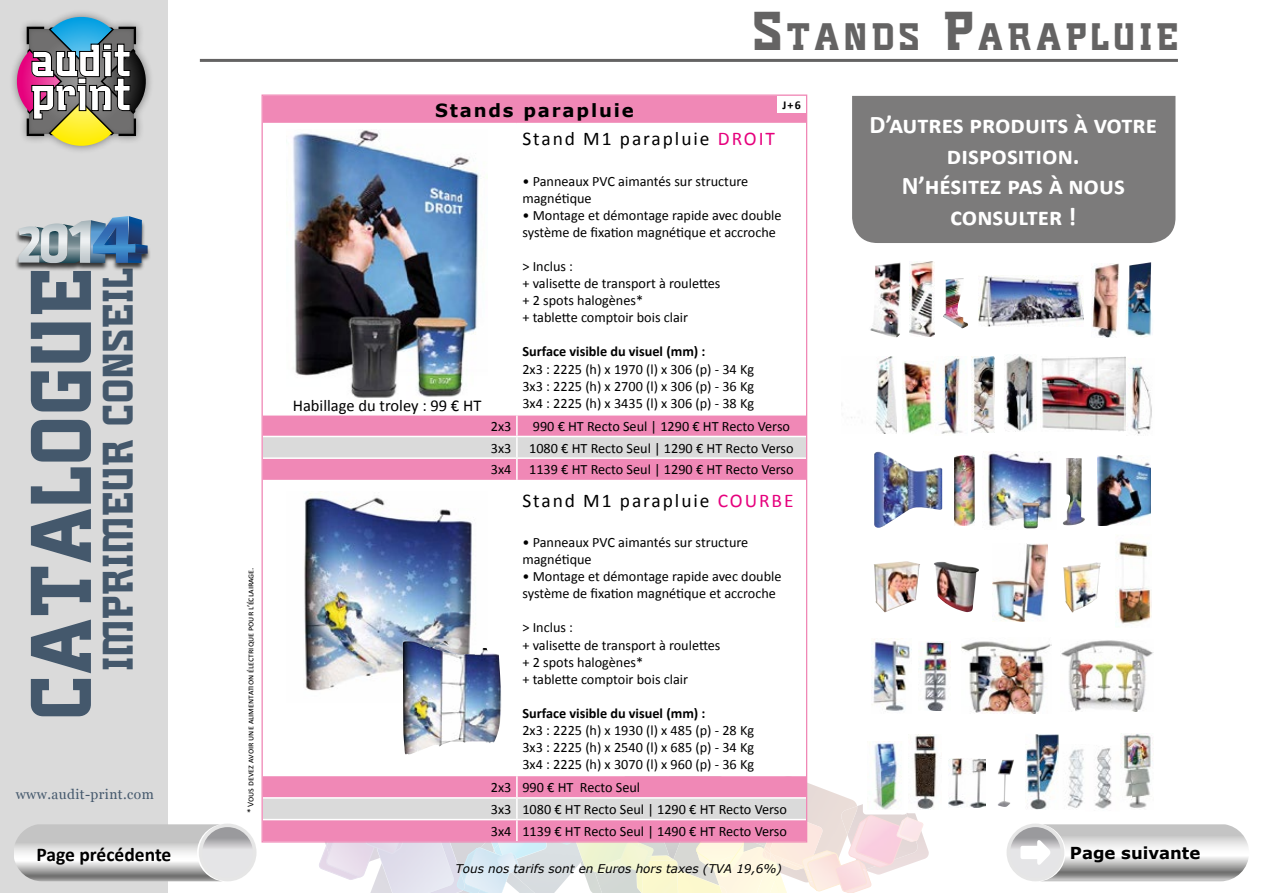
<style>
.page{position:relative;width:1263px;height:893px;background:#fff}
.page>*{position:absolute;margin:0;border:0;box-sizing:border-box;transform-origin:0 0}
.t1{font:75px "Plumbers Gothic";letter-spacing:.03em;color:#44586c}
.t2{font:40.65px/33.9px "Plumbers Gothic";letter-spacing:-.005em;color:#fff}
.t3{font:37.5px "Plumbers Gothic";letter-spacing:.03em;color:#44586c}
.t4{font:33.6px "Plumbers Gothic";letter-spacing:.145em;color:#646363}
.t5{font:700 25.5px/30.6px "Calibri";color:#fff;text-align:center}
.t6{font:700 19.5px "Calibri";color:#000}
.t7{font:19.35px "Calibri";letter-spacing:.1em;color:#000}
.t8{font:700 18.15px "Verdana";letter-spacing:.1em;color:#000}
.t9{font:16.5px "Calibri";color:#000}
.t10{font:700 16.5px "Verdana";color:#000}
.t11{font:14.25px/17.1px "Calibri";color:#000}
.t12{font:700 14.25px "Calibri";color:#000}
.t13{font:13.8px "Georgia";letter-spacing:.03em;color:#44586c}
.t14{font:italic 12px "Verdana";color:#000}
.t15{font:700 12px "Calibri";color:#000}
.t16{font:9px "Calibri";color:#000}
.s1{font-size:48px}
.s2{color:#e6007d}
</style>
<div class="page">
<div style="left:0;top:0;width:168px;height:893px;background:#dadada"></div>
<img style="left:923px;top:824px;width:6px;height:35px">
<svg style="left:14px;top:824px;width:209px;height:57px"></svg>
<div style="left:199px;top:824px;width:58px;height:57px;border:7px solid #e6e6e6;border-radius:50%"></div>
<svg style="left:202px;top:827px;width:51px;height:51px;background:#cfcfd1"></svg>
<div style="left:15px;top:217px;width:137px;height:54px;background:#000;opacity:.75"></div>
<svg style="left:18px;top:216px;width:130px;height:47px"></svg>
<hr style="left:200px;top:59px;width:978px;height:3px;background:#646363">
<div style="left:263px;top:97px;width:542px;height:383px;background:#f088b6"></div>
<svg style="left:263px;top:124px;width:542px;height:290px"></svg>
<div style="left:263px;top:437px;width:542px;height:20px;background:#dadada"></div>
<hr style="left:516px;top:124px;width:2px;height:290px;background:#fff">
<hr style="left:516px;top:416px;width:2px;height:20px;background:#fff">
<hr style="left:263px;top:436px;width:254px;height:1px;background:#fff">
<hr style="left:517px;top:436px;width:289px;height:1px;background:#fff">
<hr style="left:516px;top:437px;width:2px;height:20px;background:#fff">
<hr style="left:263px;top:457px;width:254px;height:2px;background:#fff">
<hr style="left:517px;top:457px;width:289px;height:2px;background:#fff">
<hr style="left:516px;top:459px;width:2px;height:21px;background:#fff">
<hr style="left:263px;top:123px;width:254px;height:1px;background:#fff">
<hr style="left:517px;top:123px;width:289px;height:1px;background:#fff">
<hr style="left:263px;top:414px;width:254px;height:2px;background:#fff">
<hr style="left:517px;top:414px;width:289px;height:2px;background:#fff">
<img style="left:287px;top:129px;width:201px;height:273px">
<img style="left:304px;top:496px;width:172px;height:195px">
<svg style="left:263px;top:776px;width:660px;height:117px;background:#ecc9d5"></svg>
<hr style="left:516px;top:776px;width:2px;height:21px;background:#fff">
<hr style="left:263px;top:797px;width:254px;height:2px;background:#fff">
<hr style="left:517px;top:797px;width:289px;height:2px;background:#fff">
<hr style="left:516px;top:799px;width:2px;height:20px;background:#fff">
<hr style="left:263px;top:819px;width:254px;height:1px;background:#fff">
<hr style="left:517px;top:819px;width:289px;height:1px;background:#fff">
<hr style="left:516px;top:820px;width:2px;height:21px;background:#fff">
<img style="left:403px;top:641px;width:98px;height:113px">
<div style="left:852px;top:96px;width:323px;height:147px;background:#7c7b7b"></div>
<img style="left:1058px;top:744px;width:26px;height:64px">
<img style="left:1095px;top:748px;width:17px;height:61px">
<img style="left:867px;top:741px;width:36px;height:69px">
<img style="left:881px;top:766px;width:14px;height:40px">
<img style="left:984px;top:453px;width:68px;height:76px">
<img style="left:943px;top:278px;width:25px;height:51px">
<img style="left:902px;top:361px;width:32px;height:72px">
<img style="left:938px;top:356px;width:25px;height:78px">
<img style="left:1005px;top:355px;width:28px;height:76px">
<img style="left:1041px;top:356px;width:84px;height:75px">
<img style="left:851px;top:356px;width:46px;height:78px">
<img style="left:954px;top:456px;width:20px;height:70px">
<img style="left:1022px;top:503px;width:16px;height:25px">
<img style="left:874px;top:561px;width:46px;height:51px">
<img style="left:934px;top:562px;width:45px;height:50px">
<img style="left:1063px;top:562px;width:38px;height:50px">
<img style="left:993px;top:543px;width:54px;height:79px">
<img style="left:924px;top:641px;width:26px;height:70px">
<img style="left:1025px;top:734px;width:33px;height:76px">
<img style="left:948px;top:759px;width:37px;height:49px">
<img style="left:997px;top:760px;width:17px;height:47px">
<img style="left:1061px;top:640px;width:92px;height:72px">
<img style="left:961px;top:641px;width:90px;height:72px">
<img style="left:1063px;top:458px;width:22px;height:67px">
<img style="left:1121px;top:733px;width:32px;height:75px">
<img style="left:979px;top:276px;width:105px;height:50px">
<img style="left:1092px;top:264px;width:27px;height:73px">
<img style="left:1130px;top:366px;width:22px;height:68px">
<img style="left:1098px;top:456px;width:53px;height:70px">
<img style="left:909px;top:735px;width:28px;height:75px">
<img style="left:1115px;top:541px;width:37px;height:83px">
<img style="left:1126px;top:262px;width:26px;height:75px">
<img style="left:870px;top:262px;width:30px;height:75px">
<img style="left:910px;top:262px;width:24px;height:75px">
<img style="left:874px;top:452px;width:68px;height:76px">
<img style="left:871px;top:638px;width:41px;height:73px">
<img style="left:971px;top:356px;width:23px;height:77px">
<div style="left:777px;top:96px;width:29px;height:16px;background:#fff"></div>
<svg style="left:13px;top:14px;width:137px;height:136px"></svg>
<div style="left:1006px;top:824px;width:58px;height:57px;border:7px solid #e6e6e6;border-radius:50%"></div>
<svg style="left:1010px;top:827px;width:51px;height:51px"></svg>
<svg style="left:1020px;top:824px;width:228px;height:57px"></svg>
<h2 class="t2" style="left:30px;top:43px;width:103px">audit print</h2>
<h1 class="t1" style="left:12px;top:719px;width:452px;rotate:-90deg">CATALOGUE</h1>
<h3 class="t3" style="left:94px;top:671px;width:403px;rotate:-90deg">IMPRIMEUR CONSEIL</h3>
<p class="t13" style="left:16px;top:785px;width:140px">www.audit-print.com</p>
<h3 class="t6" style="left:37px;top:843px;width:136px">Page précédente</h3>
<p class="t16" style="left:245px;top:813px;width:247px;rotate:-90deg">* Vous devez avoir une alimentation électrique pour l’éclairage.</p>
<h3 class="t4" style="left:753px;top:15px;width:426px"><span class="s1">S</span>TANDS <span class="s1">P</span>ARAPLUIE</h3>
<p class="t15" style="left:782px;top:97px;width:20px">J+6</p>
<p class="t8" style="left:435px;top:98px;width:200px">Stands parapluie</p>
<h3 class="t7" style="left:522px;top:127px;width:254px">Stand M1 parapluie <span class="s2">DROIT</span></h3>
<p class="t11" style="left:522px;top:172px;width:227px">• Panneaux PVC aimantés sur structure magnétique</p>
<p class="t11" style="left:522px;top:206px;width:261px">• Montage et démontage rapide avec double système de fixation magnétique et accroche</p>
<p class="t11" style="left:522px;top:257px;width:200px">&gt; Inclus :<br>+ valisette de transport à roulettes + 2 spots halogènes*<br>+ tablette comptoir bois clair</p>
<p class="t12" style="left:522px;top:343px;width:185px">Surface visible du visuel (mm) :</p>
<p class="t11" style="left:522px;top:360px;width:233px;text-align:justify">2x3 : 2225 (h) x 1970 (l) x 306 (p) - 34 Kg 3x3 : 2225 (h) x 2700 (l) x 306 (p) - 36 Kg 3x4 : 2225 (h) x 3435 (l) x 306 (p) - 38 Kg</p>
<p class="t11" style="left:491px;top:417px;width:22px">2x3</p>
<p class="t9" style="left:293px;top:395px;width:190px">Habillage du troley : 99 € HT</p>
<p class="t11" style="left:491px;top:415px;width:304px;line-height:21.8px;text-indent:42px">990 € HT Recto Seul | 1290 € HT Recto Verso<br>3x3 1080 € HT Recto Seul | 1290 € HT Recto Verso<br>3x4 1139 € HT Recto Seul | 1290 € HT Recto Verso</p>
<h3 class="t7" style="left:522px;top:488px;width:273px">Stand M1 parapluie <span class="s2">COURBE</span></h3>
<p class="t11" style="left:522px;top:533px;width:227px">• Panneaux PVC aimantés sur structure magnétique</p>
<p class="t11" style="left:522px;top:567px;width:261px">• Montage et démontage rapide avec double système de fixation magnétique et accroche</p>
<p class="t11" style="left:522px;top:618px;width:200px">&gt; Inclus :<br>+ valisette de transport à roulettes + 2 spots halogènes*<br>+ tablette comptoir bois clair</p>
<p class="t12" style="left:522px;top:704px;width:185px">Surface visible du visuel (mm) :</p>
<p class="t11" style="left:522px;top:721px;width:233px;text-align:justify">2x3 : 2225 (h) x 1930 (l) x 485 (p) - 28 Kg 3x3 : 2225 (h) x 2540 (l) x 685 (p) - 34 Kg 3x4 : 2225 (h) x 3070 (l) x 960 (p) - 36 Kg</p>
<p class="t11" style="left:491px;top:776px;width:298px;line-height:21.8px">2x3 990 € HT Recto Seul<br>3x3 1080 € HT Recto Seul | 1290 € HT Recto Verso<br>3x4 1139 € HT Recto Seul | 1490 € HT Recto Verso</p>
<p class="t14" style="left:455px;top:861px;width:328px">Tous nos tarifs sont en Euros hors taxes (TVA 19,6%)</p>
<h3 class="t5" style="left:870px;top:108px;width:289px">D’autres produits à votre disposition.<br>N’hésitez pas à nous consulter !</h3>
<p class="t10" style="left:1070px;top:843px;width:132px">Page suivante</p>
</div>
